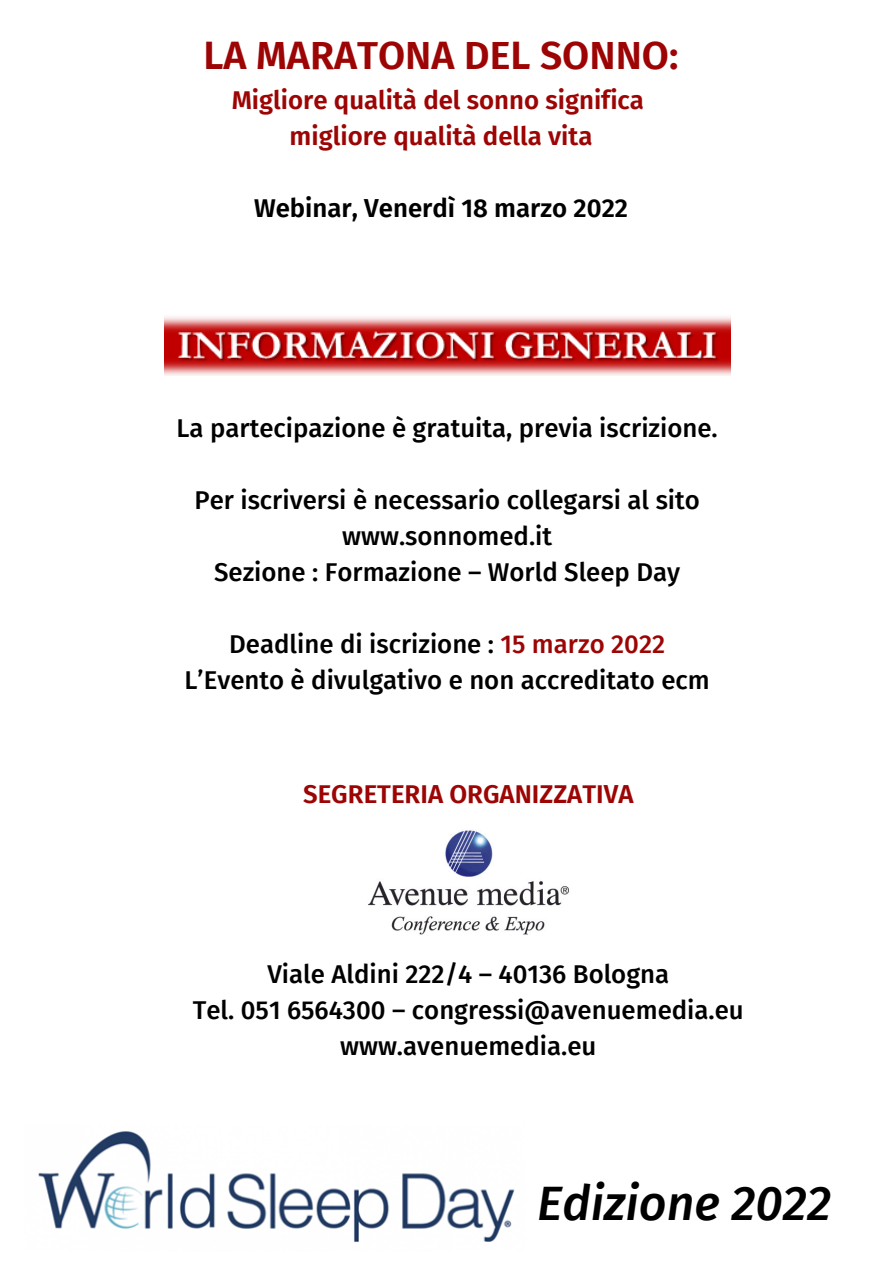
<style>
.page{position:relative;width:894px;height:1264px;background:#fff}
.page>*{position:absolute;margin:0;border:0;box-sizing:border-box;transform-origin:0 0}
.t1{font:italic 500 48.3px "Fira Sans";color:#000}
.t2{font:600 39.3px "Fira Sans";color:#9d0505}
.t3{font:500 25.8px "Fira Sans";color:#000}
.t4{font:600 25.8px "Fira Sans";color:#9d0505}
.t5{font:600 25.8px "Fira Sans";color:#000}
.s1{color:#9d0505}
</style>
<div class="page">
<img style="left:164px;top:317px;width:566px;height:58px">
<img style="left:368px;top:830px;width:201px;height:105px">
<img style="left:38px;top:1131px;width:477px;height:111px">
<p class="t2" style="left:203px;top:32px;width:476px">LA MARATONA DEL SONNO:</p>
<p class="t4" style="left:232px;top:84px;width:413px">Migliore qualità del sonno significa</p>
<p class="t4" style="left:289px;top:120px;width:304px">migliore qualità della vita</p>
<p class="t5" style="left:254px;top:192px;width:375px">Webinar, Venerdì 18 marzo 2022</p>
<p class="t3" style="left:176px;top:412px;width:542px">La partecipazione è gratuita, previa iscrizione.</p>
<p class="t3" style="left:194px;top:484px;width:507px">Per iscriversi è necessario collegarsi al sito</p>
<p class="t3" style="left:342px;top:520px;width:211px">www.sonnomed.it</p>
<p class="t3" style="left:214px;top:557px;width:467px">Sezione : Formazione – World Sleep Day</p>
<p class="t3" style="left:229px;top:629px;width:437px">Deadline di iscrizione : <span class="s1">15 marzo 2022</span></p>
<p class="t3" style="left:184px;top:665px;width:526px">L’Evento è divulgativo e non accreditato ecm</p>
<p class="t4" style="left:303px;top:778px;width:332px">SEGRETERIA ORGANIZZATIVA</p>
<p class="t3" style="left:267px;top:958px;width:403px">Viale Aldini 222/4 – 40136 Bologna</p>
<p class="t3" style="left:193px;top:994px;width:552px">Tel. 051 6564300 – congressi@avenuemedia.eu</p>
<p class="t3" style="left:340px;top:1030px;width:258px">www.avenuemedia.eu</p>
<p class="t1" style="left:537px;top:1174px;width:295px">Edizione 2022</p>
</div>
